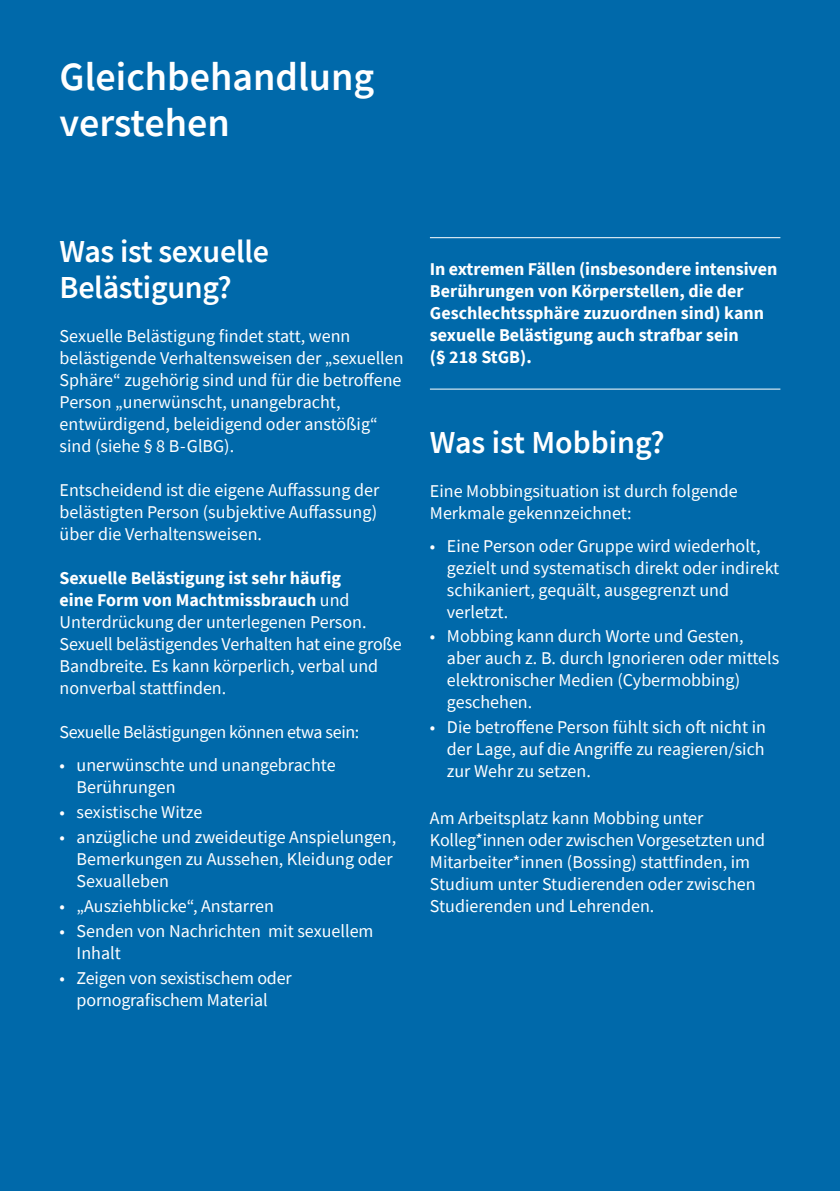
<style>
.page{position:relative;width:840px;height:1191px;background:#fff}
.page>*{position:absolute;margin:0;border:0;box-sizing:border-box;transform-origin:0 0}
.t1{font:600 40px/46px "Source Sans Pro";color:#fff}
.t2{font:600 32px/36px "Source Sans Pro";letter-spacing:-.01em;color:#fff}
.t3{font:18px/22px "Source Sans Pro";color:#fff}
.t4{font:700 18px/22px "Source Sans Pro";color:#fff}
.t5{font:18px "Source Sans Pro";letter-spacing:-.02em;color:#fff}
.s1{font-weight:700}
</style>
<div class="page">
<div style="left:0;top:0;width:839px;height:1191px;background:#0069aa"></div>
<hr style="left:429px;top:237px;width:351px;height:1px;background:#fff">
<hr style="left:429px;top:388px;width:351px;height:1px;background:#fff">
<h1 class="t1" style="left:60px;top:53px;width:316px">Gleichbehandlung verstehen</h1>
<h2 class="t2" style="left:60px;top:233px;width:211px">Was ist sexuelle<br>Belästigung?</h2>
<p class="t3" style="left:60px;top:325px;width:345px">Sexuelle Belästigung findet statt, wenn belästigende Verhaltensweisen der „sexuellen Sphäre“ zugehörig sind und für die betroffene Person „unerwünscht, unangebracht, entwürdigend, beleidigend oder anstößig“ sind (siehe § 8 B-GlBG).</p>
<p class="t3" style="left:60px;top:479px;width:321px;text-align:justify">Entscheidend ist die eigene Auffassung der belästigten Person (subjektive Auffassung) über die Verhaltensweisen.</p>
<p class="t3" style="left:60px;top:567px;width:343px"><span class="s1">Sexuelle Belästigung ist sehr häufig<br>eine Form von Machtmissbrauch</span> und Unterdrückung der unterlegenen Person.<br>Sexuell belästigendes Verhalten hat eine große Bandbreite. Es kann körperlich, verbal und nonverbal stattfinden.</p>
<p class="t5" style="left:60px;top:721px;width:301px">Sexuelle Belästigungen können etwa sein:</p>
<p class="t3" style="left:77px;top:754px;width:260px;text-indent:-17px">• unerwünschte und unangebrachte<br>Berührungen</p>
<p class="t3" style="left:60px;top:801px;width:144px">• sexistische Witze</p>
<p class="t3" style="left:77px;top:826px;width:321px;text-indent:-17px">• anzügliche und zweideutige Anspielungen,<br>Bemerkungen zu Aussehen, Kleidung oder<br>Sexualleben</p>
<p class="t3" style="left:60px;top:894px;width:216px">• „Ausziehblicke“, Anstarren</p>
<p class="t3" style="left:77px;top:919px;width:298px;text-indent:-17px">• Senden von Nachrichten mit sexuellem<br>Inhalt</p>
<p class="t3" style="left:60px;top:966px;width:233px;text-align:center">• Zeigen von sexistischem oder pornografischem Material</p>
<p class="t4" style="left:429px;top:258px;width:349px">In extremen Fällen (insbesondere intensiven Berührungen von Körperstellen, die der Geschlechtssphäre zuzuordnen sind) kann sexuelle Belästigung auch strafbar sein<br>(§ 218 StGB).</p>
<h2 class="t2" style="left:429px;top:423px;width:236px">Was ist Mobbing?</h2>
<p class="t3" style="left:429px;top:479px;width:309px">Eine Mobbingsituation ist durch folgende<br>Merkmale gekennzeichnet:</p>
<p class="t3" style="left:446px;top:534px;width:333px;text-indent:-17px">• Eine Person oder Gruppe wird wiederholt, gezielt und systematisch direkt oder indirekt schikaniert, gequält, ausgegrenzt und verletzt.</p>
<p class="t3" style="left:446px;top:625px;width:334px;text-indent:-17px">• Mobbing kann durch Worte und Gesten, aber auch z. B. durch Ignorieren oder mittels elektronischer Medien (Cybermobbing) geschehen.</p>
<p class="t3" style="left:446px;top:716px;width:320px;text-align:justify;text-indent:-17px">• Die betroffene Person fühlt sich oft nicht in der Lage, auf die Angriffe zu reagieren/sich zur Wehr zu setzen.</p>
<p class="t3" style="left:429px;top:807px;width:336px">Am Arbeitsplatz kann Mobbing unter Kolleg*innen oder zwischen Vorgesetzten und Mitarbeiter*innen (Bossing) stattfinden, im Studium unter Studierenden oder zwischen Studierenden und Lehrenden.</p>
</div>
